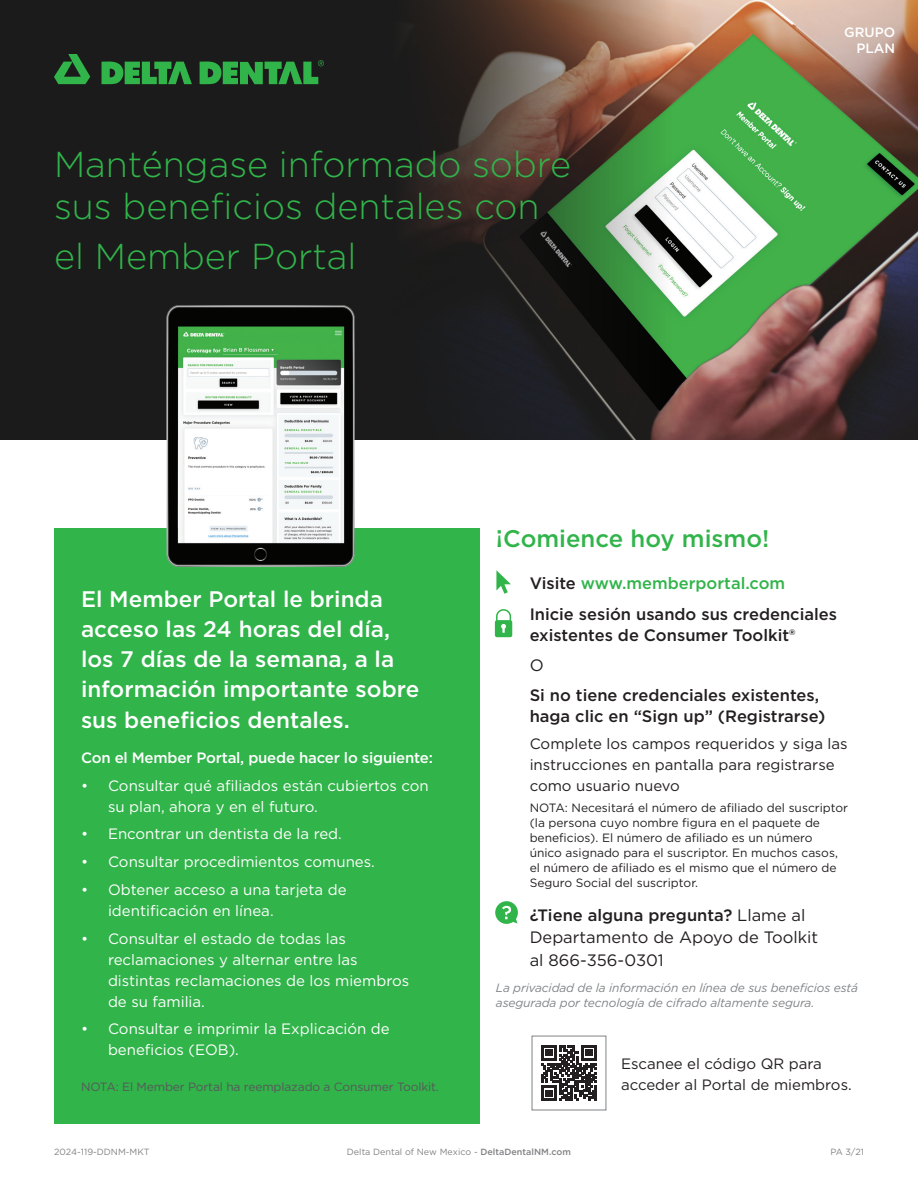
<style>
.page{position:relative;width:918px;height:1188px;background:#fff}
.page>*{position:absolute;margin:0;border:0;box-sizing:border-box;transform-origin:0 0}
.HEADLINE{font:300 36px/42px "Gotham";color:#31b44a}
.t1{font:500 24px "Gotham";color:#31b44a}
.t2{font:500 22.5px/30.3px "Gotham";color:#fff}
.BODY{font:500 16.5px/21px "Gotham";color:#231f20}
.BODY-2{font:16.5px/22.5px "Gotham";color:#231f20}
.BODY-3{font:500 16.5px "Gotham";color:#31b44a}
.t3{font:15px/21px "Gotham";color:#fff}
.BODY-4{font:15px/21px "Gotham";color:#231f20}
.BODY-5{font:500 15px "Gotham";letter-spacing:-.015em;color:#fff}
.t4{font:500 13.5px "Gotham";color:#fff}
.BODY-6{font:12px/15px "Gotham";color:#231f20}
.BODY-7{font:italic 12px/15px "Gotham";letter-spacing:-.01em;color:#808285}
.BODY-8{font:12px "Gotham";letter-spacing:-.01em;color:#57585a}
.BODY-9{font:9px "Gotham";color:#808285}
.s1{color:#231f20}
.s2{font-weight:500}
</style>
<div class="page">
<div style="left:0;top:0;width:918px;height:439px;background:#1b1b1b"></div>
<img style="left:410px;top:0;width:508px;height:439px">
<div style="left:54px;top:528px;width:425px;height:595px;background:#31b44a"></div>
<svg style="left:54px;top:54px;width:36px;height:30px"></svg>
<svg style="left:102px;top:62px;width:90px;height:23px"></svg>
<svg style="left:200px;top:60px;width:124px;height:25px"></svg>
<img style="left:154px;top:305px;width:214px;height:262px">
<svg style="left:496px;top:571px;width:15px;height:23px"></svg>
<svg style="left:495px;top:609px;width:17px;height:28px"></svg>
<svg style="left:495px;top:901px;width:23px;height:23px"></svg>
<svg style="left:541px;top:1045px;width:56px;height:56px"></svg>
<div style="left:532px;top:1036px;width:74px;height:74px;border:1px solid #808285"></div>
<p class="HEADLINE" style="left:54px;top:143px;width:519px">Manténgase informado sobre sus beneficios dentales con</p>
<p class="HEADLINE" style="left:54px;top:234px;width:304px">el Member Portal</p>
<p class="t4" style="left:844px;top:23px;width:53px">GRUPO</p>
<p class="t4" style="left:857px;top:39px;width:40px">PLAN</p>
<p class="t2" style="left:81px;top:584px;width:340px">El Member Portal le brinda acceso las 24 horas del día, los 7 días de la semana, a la información importante sobre sus beneficios dentales.</p>
<p class="BODY-5" style="left:81px;top:748px;width:353px">Con el Member Portal, puede hacer lo siguiente:</p>
<p class="t3" style="left:108px;top:775px;width:322px;text-indent:-27px">• Consultar qué afiliados están cubiertos con su plan, ahora y en el futuro.</p>
<p class="t3" style="left:81px;top:823px;width:262px">• Encontrar un dentista de la red.</p>
<p class="t3" style="left:81px;top:851px;width:295px">• Consultar procedimientos comunes.</p>
<p class="t3" style="left:108px;top:879px;width:240px;text-indent:-27px">• Obtener acceso a una tarjeta de identificación en línea.</p>
<p class="t3" style="left:108px;top:928px;width:303px;text-indent:-27px">• Consultar el estado de todas las reclamaciones y alternar entre las distintas reclamaciones de los miembros de su familia.</p>
<p class="t3" style="left:108px;top:1018px;width:283px;text-indent:-27px">• Consultar e imprimir la Explicación de beneficios (EOB).</p>
<p class="BODY-8" style="left:81px;top:1079px;width:359px">NOTA: El Member Portal ha reemplazado a Consumer Toolkit.</p>
<p class="t1" style="left:496px;top:523px;width:275px">¡Comience hoy mismo!</p>
<p class="BODY-3" style="left:530px;top:572px;width:257px"><span class="s1">Visite</span> www.memberportal.com</p>
<p class="BODY" style="left:530px;top:604px;width:309px">Inicie sesión usando sus credenciales existentes de Consumer Toolkit®</p>
<p class="BODY-2" style="left:530px;top:654px;width:16px">O</p>
<p class="BODY" style="left:530px;top:684px;width:297px">Si no tiene credenciales existentes, haga clic en “Sign up” (Registrarse)</p>
<p class="BODY-4" style="left:530px;top:733px;width:319px">Complete los campos requeridos y siga las instrucciones en pantalla para registrarse como usuario nuevo</p>
<p class="BODY-6" style="left:530px;top:800px;width:320px">NOTA: Necesitará el número de afiliado del suscriptor (la persona cuyo nombre figura en el paquete de beneficios). El número de afiliado es un número<br>único asignado para el suscriptor. En muchos casos, el número de afiliado es el mismo que el número de Seguro Social del suscriptor.</p>
<p class="BODY-2" style="left:530px;top:903px;width:290px"><span class="s2">¿Tiene alguna pregunta?</span> Llame al<br>Departamento de Apoyo de Toolkit al 866-356-0301</p>
<p class="BODY-7" style="left:496px;top:980px;width:364px">La privacidad de la información en línea de sus beneficios está asegurada por tecnología de cifrado altamente segura.</p>
<p class="BODY-4" style="left:621px;top:1052px;width:232px">Escanee el código QR para acceder al Portal de miembros.</p>
<p class="BODY-9" style="left:347px;top:1146px;width:226px">Delta Dental of New Mexico - <span class="s2">DeltaDentalNM.com</span></p>
<p class="BODY-9" style="left:830px;top:1146px;width:35px">PA 3/21</p>
</div>
